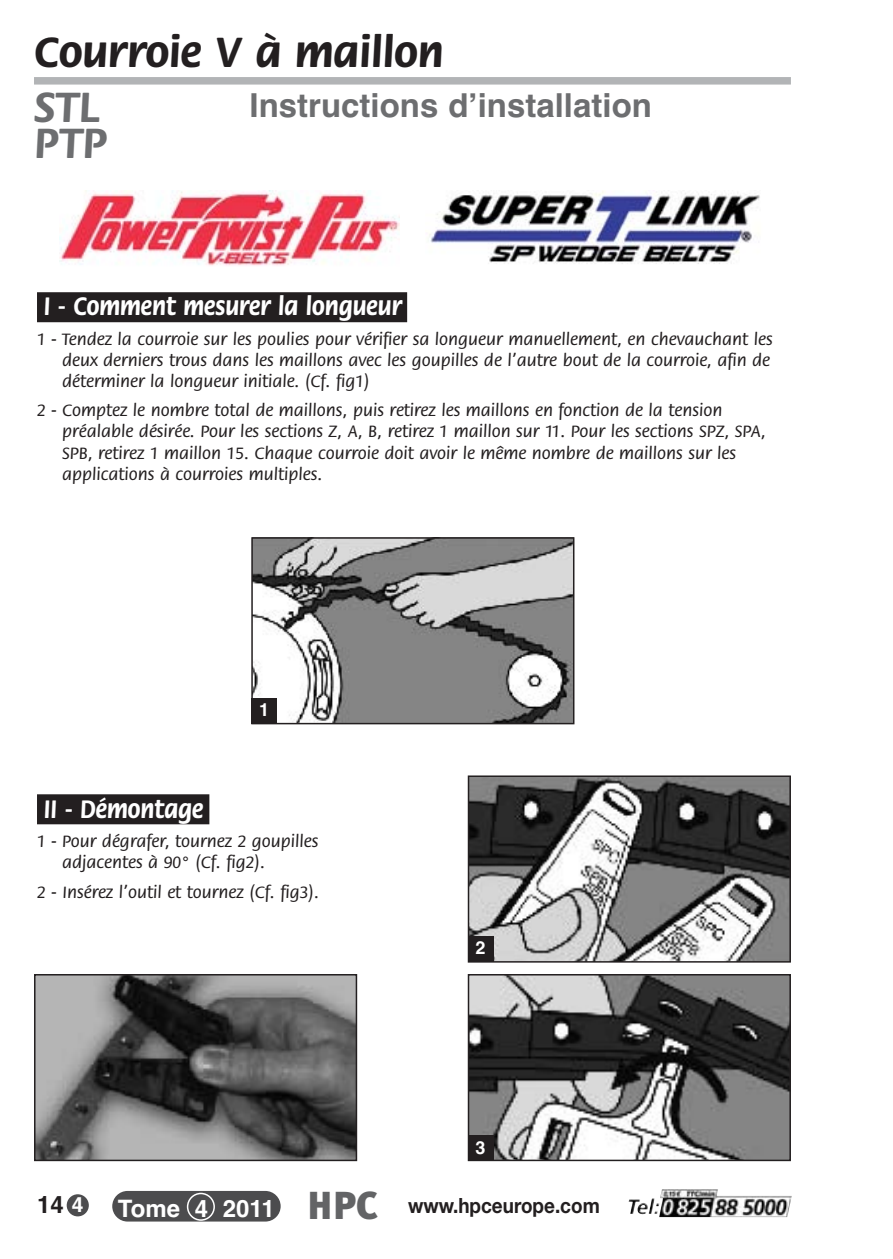
<style>
.page{position:relative;width:893px;height:1259px;background:#fff}
.page>*{position:absolute;margin:0;border:0;box-sizing:border-box;transform-origin:0 0}
.t1{font:700 45px "Flora";color:#231f20}
.t2{font:700 45px/36px "Flora";color:#6d6e70}
.t3{font:700 33px "Helvetica";color:#6d6e70}
.t4{font:700 27px "Flora";color:#fff;scale:.9 1}
.t5{font:700 24px "Helvetica";color:#231f20}
.t6{font:700 21px "Helvetica Neue";color:#231f20;scale:.9 1}
.t7{font:500 18px/21px "Flora";color:#231f20}
.t8{font:700 18px "Helvetica";color:#fff}
.s1{color:#231f20}
.s2{font-size:21px;color:#fff}
.s3{font-family:"Helvetica";font-size:24px;color:#fff}
.s4{font-family:"Meta Plus";font-weight:900;font-size:39px;color:#636466}
</style>
<div class="page">
<div style="left:112px;top:1191px;width:169px;height:30px;background:#4c4c4e;border-radius:15px"></div>
<div style="left:67px;top:1194px;width:22px;height:22px;background:#4c4c4e;border-radius:50%"></div>
<img style="left:629px;top:1199px;width:19px;height:15px">
<div style="left:187px;top:1192px;width:28px;height:28px;border:3px solid #fff;border-radius:50%"></div>
<div style="left:34px;top:77px;width:757px;height:8px;background:#b2b4b6"></div>
<div style="left:37px;top:292px;width:370px;height:30px;background:#231f20"></div>
<div style="left:37px;top:794px;width:172px;height:30px;background:#231f20"></div>
<img style="left:60px;top:191px;width:340px;height:75px">
<img style="left:429px;top:190px;width:331px;height:74px">
<img style="left:254px;top:540px;width:317px;height:181px">
<div style="left:251px;top:537px;width:323px;height:187px;border:2px solid #231f20"></div>
<img style="left:471px;top:977px;width:317px;height:181px">
<div style="left:468px;top:974px;width:323px;height:187px;border:2px solid #231f20"></div>
<img style="left:37px;top:977px;width:317px;height:181px">
<div style="left:34px;top:974px;width:323px;height:187px;border:2px solid #231f20"></div>
<img style="left:471px;top:778px;width:317px;height:181px">
<div style="left:468px;top:775px;width:323px;height:187px;border:2px solid #231f20"></div>
<div style="left:251px;top:698px;width:26px;height:25px;background:#231f20"></div>
<div style="left:468px;top:935px;width:25px;height:26px;background:#231f20"></div>
<div style="left:468px;top:1135px;width:25px;height:26px;background:#231f20"></div>
<p class="t1" style="left:34px;top:34px;width:411px">Courroie V à maillon</p>
<p class="t3" style="left:250px;top:93px;width:404px">Instructions d’installation</p>
<p class="t2" style="left:34px;top:93px;width:75px">STL<br>PTP</p>
<p class="t4" style="left:37px;top:295px;width:413px"><span class="s1">.</span>I - Comment mesurer la longueur<span class="s1">.</span></p>
<p class="t7" style="left:62px;top:330px;width:712px;text-indent:-25px">1 - Tendez la courroie sur les poulies pour vérifier sa longueur manuellement, en chevauchant les deux derniers trous dans les maillons avec les goupilles de l’autre bout de la courroie, afin de déterminer la longueur initiale. (Cf. fig1)</p>
<p class="t7" style="left:62px;top:401px;width:705px;text-indent:-25px">2 - Comptez le nombre total de maillons, puis retirez les maillons en fonction de la tension préalable désirée. Pour les sections Z, A, B, retirez 1 maillon sur 11. Pour les sections SPZ, SPA, SPB, retirez 1 maillon 15. Chaque courroie doit avoir le même nombre de maillons sur les applications à courroies multiples.</p>
<p class="t8" style="left:259px;top:703px;width:12px">1</p>
<p class="t4" style="left:37px;top:797px;width:193px"><span class="s1">.</span>II - Démontage<span class="s1">.</span></p>
<p class="t7" style="left:62px;top:832px;width:258px;text-indent:-25px">1 - Pour dégrafer, tournez 2 goupilles adjacentes à 90° (Cf. fig2).</p>
<p class="t7" style="left:37px;top:882px;width:284px">2 - Insérez l’outil et tournez (Cf. fig3).</p>
<p class="t8" style="left:475px;top:940px;width:12px">2</p>
<p class="t8" style="left:475px;top:1140px;width:12px">3</p>
<p class="t5" style="left:37px;top:1196px;width:48px">14 <span class="s2">4</span></p>
<p class="t6" style="left:118px;top:1198px;width:537px"><span class="s3">Tome 4 2011</span> <span class="s4">HPC</span> www.hpceurope.com</p>
</div>
